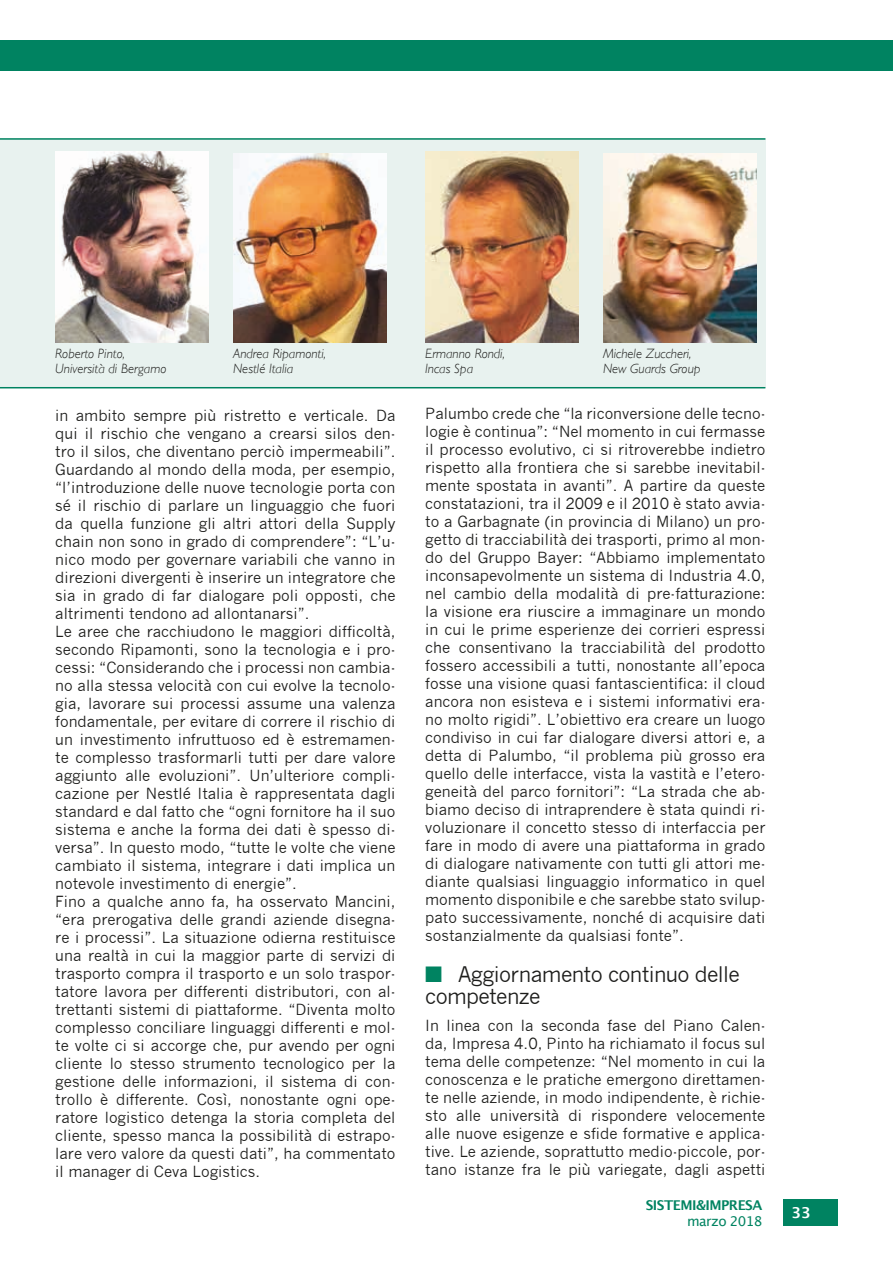
<style>
.page{position:relative;width:893px;height:1263px;background:#fff}
.page>*{position:absolute;margin:0;border:0;box-sizing:border-box;transform-origin:0 0}
.t1{font:21px/22.5px "News Gothic";letter-spacing:-.03em;color:#1d1d1b}
.t2{font:15px/18px "News Gothic";color:#1d1d1b;text-align:justify}
.t3{font:600 15px "Lucida Sans";color:#fff}
.t4{font:italic 300 13.5px/15px "Gill Sans";color:#1d1d1b}
.t5{font:700 13.5px "Lucida Grande";letter-spacing:-.04em;color:#008361}
.t6{font:13.5px "Lucida Grande";letter-spacing:-.04em;color:#008361}
.s1{color:#008361}
</style>
<div class="page">
<div style="left:784px;top:1199px;width:54px;height:27px;background:#008361"></div>
<div style="left:0;top:40px;width:893px;height:31px;background:#008361"></div>
<div style="left:0;top:138px;width:765px;height:249px;background:#e8f2ef"></div>
<hr style="left:0;top:387px;width:765px;height:1px;background:#008361">
<hr style="left:0;top:138px;width:765px;height:2px;background:#008361">
<img style="left:55px;top:152px;width:154px;height:190px">
<img style="left:425px;top:152px;width:154px;height:190px">
<img style="left:233px;top:153px;width:154px;height:190px">
<img style="left:603px;top:153px;width:154px;height:190px">
<p class="t4" style="left:233px;top:346px;width:95px">Andrea Ripamonti,<br>Nestlé Italia</p>
<p class="t4" style="left:603px;top:346px;width:99px">Michele Zuccheri,<br>New Guards Group</p>
<p class="t4" style="left:55px;top:346px;width:113px">Roberto Pinto,<br>Università di Bergamo</p>
<p class="t4" style="left:425px;top:346px;width:81px">Ermanno Rondi,<br>Incas Spa</p>
<p class="t2" style="left:55px;top:406px;width:342px;text-align:left">in ambito sempre più ristretto e verticale. Da qui il rischio che vengano a crearsi silos den&shy;tro il silos, che diventano perciò impermeabili”.<br>Guardando al mondo della moda, per esempio, “l’introduzione delle nuove tecnologie porta con sé il rischio di parlare un linguaggio che fuori da quella funzione gli altri attori della Supply chain non sono in grado di comprendere”: “L’u&shy;nico modo per governare variabili che vanno in direzioni divergenti è inserire un integratore che sia in grado di far dialogare poli opposti, che altrimenti tendono ad allontanarsi”.<br>Le aree che racchiudono le maggiori difficoltà, secondo Ripamonti, sono la tecnologia e i pro&shy;cessi: “Considerando che i processi non cambia&shy;no alla stessa velocità con cui evolve la tecnolo&shy;gia, lavorare sui processi assume una valenza fondamentale, per evitare di correre il rischio di un investimento infruttuoso ed è estremamen&shy;te complesso trasformarli tutti per dare valore aggiunto alle evoluzioni”. Un’ulteriore compli&shy;cazione per Nestlé Italia è rappresentata dagli standard e dal fatto che “ogni fornitore ha il suo sistema e anche la forma dei dati è spesso di&shy;versa”. In questo modo, “tutte le volte che viene cambiato il sistema, integrare i dati implica un notevole investimento di energie”.<br>Fino a qualche anno fa, ha osservato Mancini, “era prerogativa delle grandi aziende disegna&shy;re i processi”. La situazione odierna restituisce una realtà in cui la maggior parte di servizi di trasporto compra il trasporto e un solo traspor&shy;tatore lavora per differenti distributori, con al&shy;trettanti sistemi di piattaforme. “Diventa molto complesso conciliare linguaggi differenti e mol&shy;te volte ci si accorge che, pur avendo per ogni cliente lo stesso strumento tecnologico per la gestione delle informazioni, il sistema di con&shy;trollo è differente. Così, nonostante ogni ope&shy;ratore logistico detenga la storia completa del cliente, spesso manca la possibilità di estrapo&shy;lare vero valore da questi dati”, ha commentato il manager di Ceva Logistics.</p>
<p class="t2" style="left:425px;top:405px;width:342px">Palumbo crede che “la riconversione delle tecno&shy;logie è continua”: “Nel momento in cui fermasse il processo evolutivo, ci si ritroverebbe indietro rispetto alla frontiera che si sarebbe inevitabil&shy;mente spostata in avanti”. A partire da queste constatazioni, tra il 2009 e il 2010 è stato avvia&shy;to a Garbagnate (in provincia di Milano) un pro&shy;getto di tracciabilità dei trasporti, primo al mon&shy;do del Gruppo Bayer: “Abbiamo implementato inconsapevolmente un sistema di Industria 4.0, nel cambio della modalità di pre-fatturazione: la visione era riuscire a immaginare un mondo in cui le prime esperienze dei corrieri espressi che consentivano la tracciabilità del prodotto fossero accessibili a tutti, nonostante all’epoca fosse una visione quasi fantascientifica: il cloud ancora non esisteva e i sistemi informativi era&shy;no molto rigidi”. L’obiettivo era creare un luogo condiviso in cui far dialogare diversi attori e, a detta di Palumbo, “il problema più grosso era quello delle interfacce, vista la vastità e l’etero&shy;geneità del parco fornitori”: “La strada che ab&shy;biamo deciso di intraprendere è stata quindi ri&shy;voluzionare il concetto stesso di interfaccia per fare in modo di avere una piattaforma in grado di dialogare nativamente con tutti gli attori me&shy;diante qualsiasi linguaggio informatico in quel momento disponibile e che sarebbe stato svilup&shy;pato successivamente, nonché di acquisire dati sostanzialmente da qualsiasi fonte”.</p>
<h1 class="t1" style="left:425px;top:963px;width:316px"><span class="s1">■</span> Aggiornamento continuo delle competenze</h1>
<p class="t2" style="left:425px;top:1017px;width:342px">In linea con la seconda fase del Piano Calen&shy;da, Impresa 4.0, Pinto ha richiamato il focus sul tema delle competenze: “Nel momento in cui la conoscenza e le pratiche emergono direttamen&shy;te nelle aziende, in modo indipendente, è richie&shy;sto alle università di rispondere velocemente alle nuove esigenze e sfide formative e applica&shy;tive. Le aziende, soprattutto medio-piccole, por&shy;tano istanze fra le più variegate, dagli aspetti</p>
<p class="t5" style="left:646px;top:1194px;width:118px">SISTEMI&amp;IMPRESA</p>
<p class="t6" style="left:687px;top:1213px;width:77px">marzo 2018</p>
<p class="t3" style="left:792px;top:1204px;width:21px">33</p>
</div>
